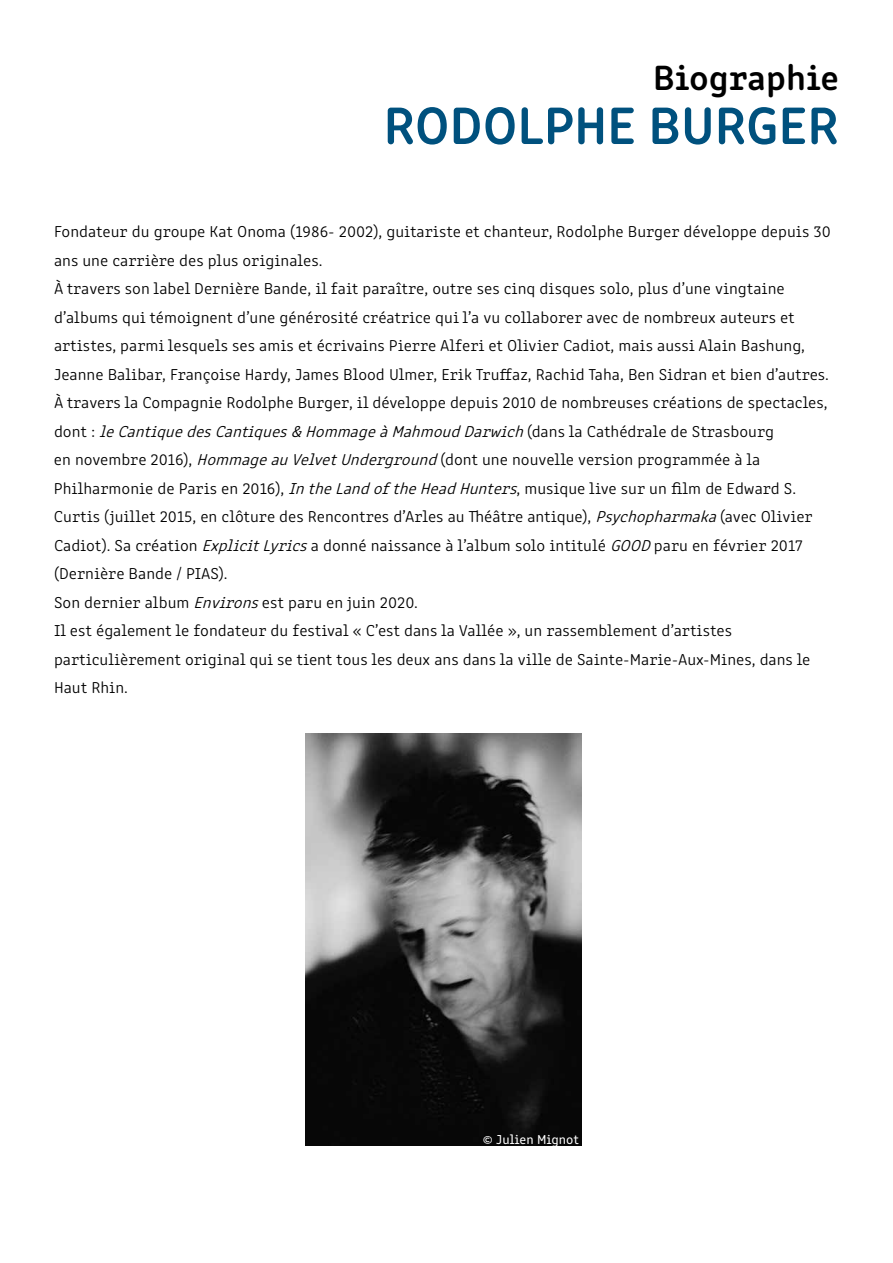
<style>
.page{position:relative;width:893px;height:1263px;background:#fff}
.page>*{position:absolute;margin:0;border:0;box-sizing:border-box;transform-origin:0 0}
.t1{font:600 54px "Clone Rounded";color:#00517e}
.t2{font:600 36px "Clone Rounded";color:#000}
.t3{font:300 16.5px/28.5px "Clone Rounded";color:#000}
.t4{font:13.5px "Clone Rounded";color:#fff}
.s1{font-style:italic}
.s2{font-size:12.15px}
</style>
<div class="page">
<img style="left:306px;top:733px;width:275px;height:413px">
<h2 class="t2" style="left:653px;top:50px;width:187px">Biographie</h2>
<h1 class="t1" style="left:384px;top:83px;width:457px">RODOLPHE BURGER</h1>
<p class="t3" style="left:54px;top:216px;width:778px">Fondateur du groupe Kat Onoma (1986- 2002), guitariste et chanteur, Rodolphe Burger développe depuis 30 ans une carrière des plus originales.<br>À travers son label Dernière Bande, il fait paraître, outre ses cinq disques solo, plus d’une vingtaine d’albums qui témoignent d’une générosité créatrice qui l’a vu collaborer avec de nombreux auteurs et artistes, parmi lesquels ses amis et écrivains Pierre Alferi et Olivier Cadiot, mais aussi Alain Bashung, Jeanne Balibar, Françoise Hardy, James Blood Ulmer, Erik Truffaz, Rachid Taha, Ben Sidran et bien d’autres.<br>À travers la Compagnie Rodolphe Burger, il développe depuis 2010 de nombreuses créations de spectacles, d o n t : <span class="s1">leCantiquedesCantiques&amp;HommageàMahmoudDarwich</span>(d a n s l a C a t h é d r a l e d e S t r a s b o u r g<br>en novembre 2016), <span class="s1">HommageauVelvetUnderground</span>(dont une nouvelle version programmée à la Philharmonie de Paris en 2016), <span class="s1">IntheLandoftheHeadHunters</span>, musique live sur un film de Edward S.<br>Curtis (juillet 2015, en clôture des Rencontres d’Arles au Théâtre antique), <span class="s1">Psychopharmaka</span>(avec Olivier Cadiot). Sa création <span class="s1">ExplicitLyrics</span>a donné naissance à l’album solo intitulé <span class="s1">GOOD</span>paru en février 2017 (Dernière Bande / PIAS).<br>Son dernier album <span class="s1">Environs</span>est paru en juin 2020.<br>Il est également le fondateur du festival « C’est dans la Vallée », un rassemblement d’artistes particulièrement original qui se tient tous les deux ans dans la ville de Sainte-Marie-Aux-Mines, dans le Haut Rhin.</p>
<p class="t4" style="left:483px;top:1129px;width:97px"><span class="s2">©</span> Julien Mignot</p>
</div>
